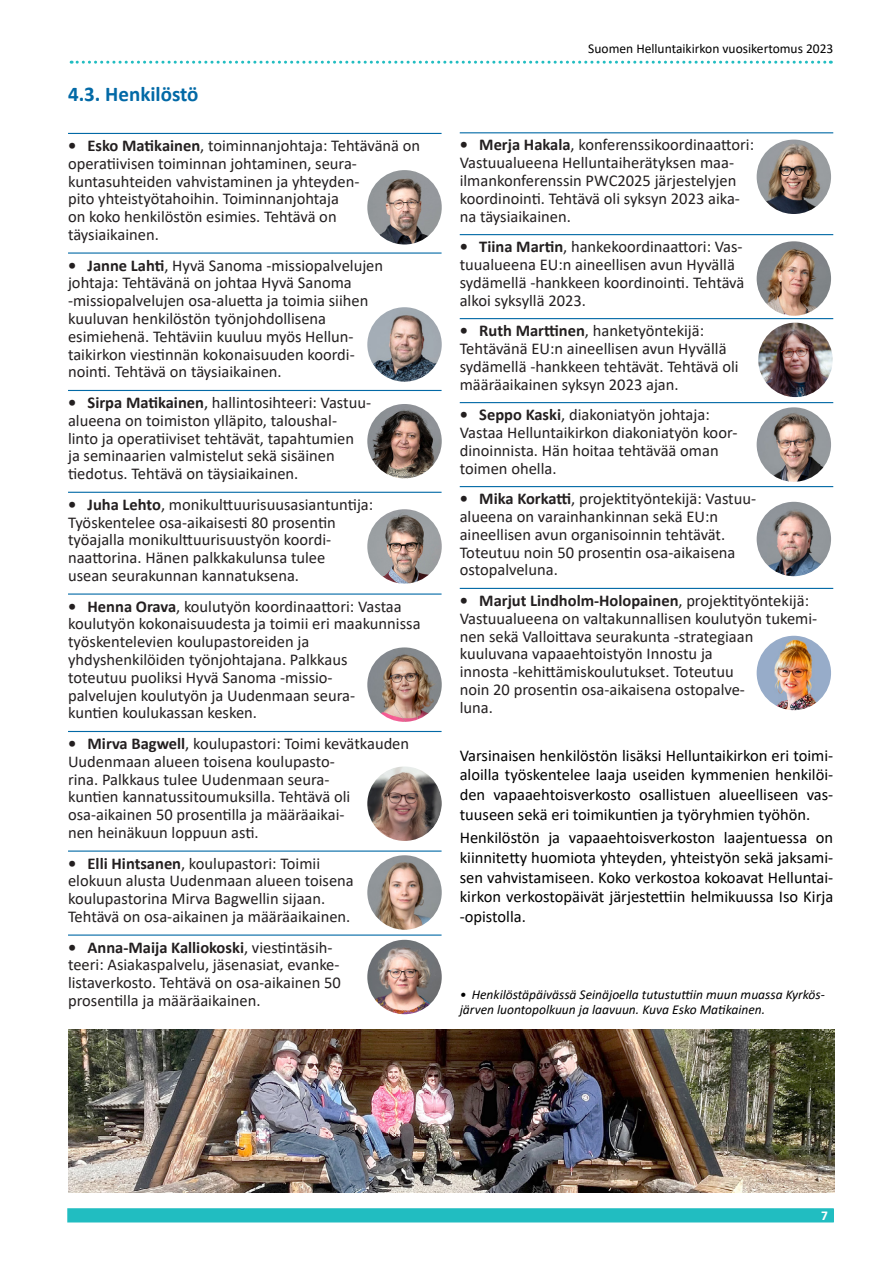
<style>
.page{position:relative;width:893px;height:1263px;background:#fff}
.page>*{position:absolute;margin:0;border:0;box-sizing:border-box;transform-origin:0 0}
.t1{font:700 21px "Calibri";color:#0269a6}
.t2{font:16.5px/17.9px "Calibri";color:#231f20}
.t3{font:16.5px/19.6px "Calibri";color:#000;text-align:justify}
.t4{font:italic 13.5px/15px "Calibri";color:#000}
.t5{font:13.5px "Calibri";color:#000}
.t6{font:700 13.5px "Calibri";color:#fff}
.s1{font-weight:700}
</style>
<div class="page">
<svg style="left:71px;top:61px;width:760px;height:3px"></svg>
<div style="left:68px;top:1209px;width:765px;height:13px;background:#21bdc1"></div>
<div style="left:67px;top:1208px;width:767px;height:14px;border:2px solid #21bdc1"></div>
<hr style="left:460px;top:132px;width:373px;height:1px;background:#0269a6">
<hr style="left:460px;top:234px;width:373px;height:1px;background:#0269a6">
<hr style="left:460px;top:318px;width:373px;height:1px;background:#0269a6">
<hr style="left:460px;top:402px;width:373px;height:1px;background:#0269a6">
<hr style="left:460px;top:486px;width:373px;height:1px;background:#0269a6">
<hr style="left:460px;top:588px;width:373px;height:1px;background:#0269a6">
<hr style="left:68px;top:133px;width:374px;height:1px;background:#0269a6">
<hr style="left:68px;top:252px;width:374px;height:2px;background:#0269a6">
<hr style="left:68px;top:390px;width:374px;height:1px;background:#0269a6">
<hr style="left:68px;top:492px;width:374px;height:1px;background:#0269a6">
<hr style="left:68px;top:593px;width:374px;height:2px;background:#0269a6">
<hr style="left:68px;top:731px;width:374px;height:1px;background:#0269a6">
<hr style="left:68px;top:850px;width:374px;height:2px;background:#0269a6">
<hr style="left:68px;top:934px;width:374px;height:2px;background:#0269a6">
<img style="left:757px;top:241px;width:74px;height:75px;border-radius:37px">
<img style="left:367px;top:940px;width:75px;height:74px;border-radius:37px">
<img style="left:367px;top:855px;width:75px;height:75px;border-radius:37px">
<img style="left:367px;top:170px;width:75px;height:74px;border-radius:37px">
<img style="left:367px;top:647px;width:75px;height:75px;border-radius:37px">
<img style="left:367px;top:307px;width:75px;height:75px;border-radius:37px">
<img style="left:367px;top:509px;width:75px;height:75px;border-radius:37px">
<img style="left:757px;top:636px;width:74px;height:74px;border-radius:37px">
<img style="left:757px;top:140px;width:74px;height:74px;border-radius:37px">
<img style="left:757px;top:502px;width:74px;height:74px;border-radius:37px">
<img style="left:757px;top:407px;width:74px;height:75px;border-radius:37px">
<img style="left:367px;top:404px;width:75px;height:74px;border-radius:37px">
<img style="left:367px;top:766px;width:75px;height:75px;border-radius:37px">
<img style="left:758px;top:323px;width:75px;height:74px;border-radius:37px">
<img style="left:68px;top:1030px;width:766px;height:162px">
<p class="t1" style="left:68px;top:79px;width:132px">4.3. Henkilöstö</p>
<p class="t2" style="left:68px;top:136px;width:354px"><span class="s1">• Esko Matikainen</span>, toiminnanjohtaja: Tehtävänä on operatiivisen toiminnan johtaminen, seura&shy;kuntasuhteiden vahvistaminen ja yhteyden-<br>pito yhteistyötahoihin. Toiminnanjohtaja<br>on koko henkilöstön esimies. Tehtävä on täysiaikainen.</p>
<p class="t2" style="left:68px;top:256px;width:317px"><span class="s1">• Janne Lahti</span>, Hyvä Sanoma -missiopalvelujen johtaja: Tehtävänä on johtaa Hyvä Sanoma -missiopalvelujen osa-aluetta ja toimia siihen kuuluvan henkilöstön työnjohdollisena esimiehenä. Tehtäviin kuuluu myös Hellun&shy;taikirkon viestinnän kokonaisuuden koordi&shy;nointi. Tehtävä on täysiaikainen.</p>
<p class="t2" style="left:68px;top:393px;width:305px"><span class="s1">• Sirpa Matikainen</span>, hallintosihteeri: Vastuu&shy;alueena on toimiston ylläpito, taloushal&shy;linto ja operatiiviset tehtävät, tapahtumien<br>ja seminaarien valmistelut sekä sisäinen tiedotus. Tehtävä on täysiaikainen.</p>
<p class="t2" style="left:68px;top:495px;width:307px"><span class="s1">• Juha Lehto</span>, monikulttuurisuusasiantuntija:<br>Työskentelee osa-aikaisesti 80 prosentin työajalla monikulttuurisuustyön koordi&shy;naattorina. Hänen palkkakulunsa tulee<br>usean seurakunnan kannatuksena.</p>
<p class="t2" style="left:68px;top:597px;width:354px"><span class="s1">• Henna Orava</span>, koulutyön koordinaattori: Vastaa koulutyön kokonaisuudesta ja toimii eri maakunnissa työskentelevien koulupastoreiden ja yhdyshenkilöiden työnjohtajana. Palkkaus<br>toteutuu puoliksi Hyvä Sanoma -missio-<br>palvelujen koulutyön ja Uudenmaan seura-<br>kuntien koulukassan kesken.</p>
<p class="t2" style="left:68px;top:734px;width:343px"><span class="s1">• Mirva Bagwell</span>, koulupastori: Toimi kevätkauden Uudenmaan alueen toisena koulupasto-<br>rina. Palkkaus tulee Uudenmaan seura-<br>kuntien kannatussitoumuksilla. Tehtävä oli osa-aikainen 50 prosentilla ja määräaikai-<br>nen heinäkuun loppuun asti.</p>
<p class="t2" style="left:68px;top:854px;width:287px"><span class="s1">• Elli Hintsanen</span>, koulupastori: Toimii elokuun alusta Uudenmaan alueen toisena koulupastorina Mirva Bagwellin sijaan.<br>Tehtävä on osa-aikainen ja määräaikainen.</p>
<p class="t2" style="left:68px;top:938px;width:274px"><span class="s1">• Anna-Maija Kalliokoski</span>, viestintäsih&shy;teeri: Asiakaspalvelu, jäsenasiat, evanke&shy;listaverkosto. Tehtävä on osa-aikainen 50 prosentilla ja määräaikainen.</p>
<p class="t5" style="left:588px;top:39px;width:247px">Suomen Helluntaikirkon vuosikertomus 2023</p>
<p class="t2" style="left:460px;top:136px;width:296px"><span class="s1">• Merja Hakala</span>, konferenssikoordinaattori:<br>Vastuualueena Helluntaiherätyksen maa&shy;ilmankonferenssin PWC2025 järjestelyjen koordinointi. Tehtävä oli syksyn 2023 aika&shy;na täysiaikainen.</p>
<p class="t2" style="left:460px;top:237px;width:286px"><span class="s1">• Tiina Martin</span>, hankekoordinaattori: Vas&shy;tuualueena EU:n aineellisen avun Hyvällä sydämellä -hankkeen koordinointi. Tehtävä alkoi syksyllä 2023.</p>
<p class="t2" style="left:460px;top:321px;width:280px"><span class="s1">• Ruth Marttinen</span>, hanketyöntekijä:<br>Tehtävänä EU:n aineellisen avun Hyvällä sydämellä -hankkeen tehtävät. Tehtävä oli määräaikainen syksyn 2023 ajan.</p>
<p class="t2" style="left:460px;top:405px;width:279px"><span class="s1">• Seppo Kaski</span>, diakoniatyön johtaja:<br>Vastaa Helluntaikirkon diakoniatyön koor&shy;dinoinnista. Hän hoitaa tehtävää oman toimen ohella.</p>
<p class="t2" style="left:460px;top:489px;width:298px"><span class="s1">• Mika Korkatti</span>, projektityöntekijä: Vastuu&shy;alueena on varainhankinnan sekä EU:n aineellisen avun organisoinnin tehtävät.<br>Toteutuu noin 50 prosentin osa-aikaisena ostopalveluna.</p>
<p class="t2" style="left:460px;top:591px;width:359px"><span class="s1">• Marjut Lindholm-Holopainen</span>, projektityöntekijä:<br>Vastuualueena on valtakunnallisen koulutyön tukemi&shy;nen sekä Valloittava seurakunta -strategiaan kuuluvana vapaaehtoistyön Innostu ja<br>innosta -kehittämiskoulutukset. Toteutuu<br>noin 20 prosentin osa-aikaisena ostopalve-<br>luna.</p>
<p class="t3" style="left:460px;top:745px;width:375px">Varsinaisen henkilöstön lisäksi Helluntaikirkon eri toimi&shy;aloilla työskentelee laaja useiden kymmenien henkilöi&shy;den vapaaehtoisverkosto osallistuen alueelliseen vas&shy;tuuseen sekä eri toimikuntien ja työryhmien työhön.</p>
<p class="t3" style="left:460px;top:828px;width:375px">Henkilöstön ja vapaaehtoisverkoston laajentuessa on kiinnitetty huomiota yhteyden, yhteistyön sekä jaksami&shy;sen vahvistamiseen. Koko verkostoa kokoavat Helluntai&shy;kirkon verkostopäivät järjestettiin helmikuussa Iso Kirja -opistolla.</p>
<p class="t4" style="left:460px;top:986px;width:367px">• Henkilöstäpäivässä Seinäjoella tutustuttiin muun muassa Kyrkös&shy;järven luontopolkuun ja laavuun. Kuva Esko Matikainen.</p>
<p class="t6" style="left:821px;top:1206px;width:8px">7</p>
</div>
